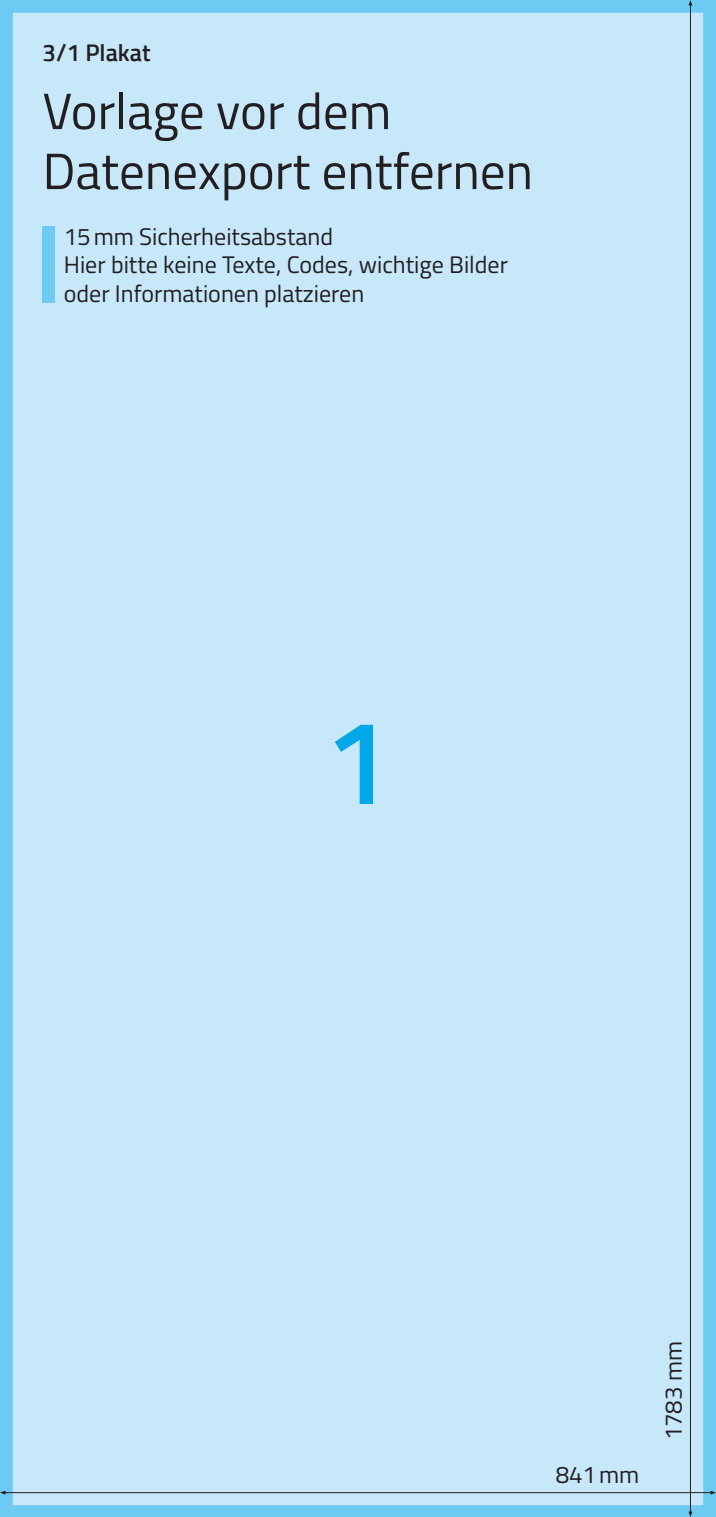
<style>
.page{position:relative;width:716px;height:1517px;background:#fff}
.page>*{position:absolute;margin:0;border:0;box-sizing:border-box;transform-origin:0 0}
.t1{font:600 120px "Titillium";color:#00a7e9}
.t2{font:51px/60px "Titillium";color:#231f20}
.t3{font:24px/28.8px "Titillium";color:#231f20}
.t4{font:600 24px "Titillium";color:#231f20}
</style>
<div class="page">
<div style="left:0;top:0;width:715px;height:1516px;background:#c6e8f9"></div>
<div style="left:43px;top:226px;width:12px;height:76px;background:#6dcbf3"></div>
<hr style="left:689px;top:3px;width:1px;height:1510px;background:#231f20">
<svg style="left:688px;top:0;width:4px;height:5px"></svg>
<svg style="left:688px;top:1511px;width:4px;height:5px"></svg>
<hr style="left:3px;top:1491px;width:709px;height:1px;background:#231f20">
<svg style="left:710px;top:1490px;width:5px;height:4px"></svg>
<svg style="left:0;top:1490px;width:5px;height:4px"></svg>
<p class="t4" style="left:43px;top:34px;width:109px">3/1 Plakat</p>
<h2 class="t2" style="left:43px;top:79px;width:491px">Vorlage vor dem<br>Datenexport entfernen</h2>
<p class="t3" style="left:64px;top:221px;width:445px">15mm Sicherheitsabstand<br>Hier bitte keine Texte, Codes, wichtige Bilder oder Informationen platzieren</p>
<h1 class="t1" style="left:324px;top:671px;width:69px">1</h1>
<p class="t3" style="left:555px;top:1458px;width:85px">841mm</p>
<p class="t3" style="left:657px;top:1440px;width:101px;rotate:-90deg">1783 mm</p>
</div>
